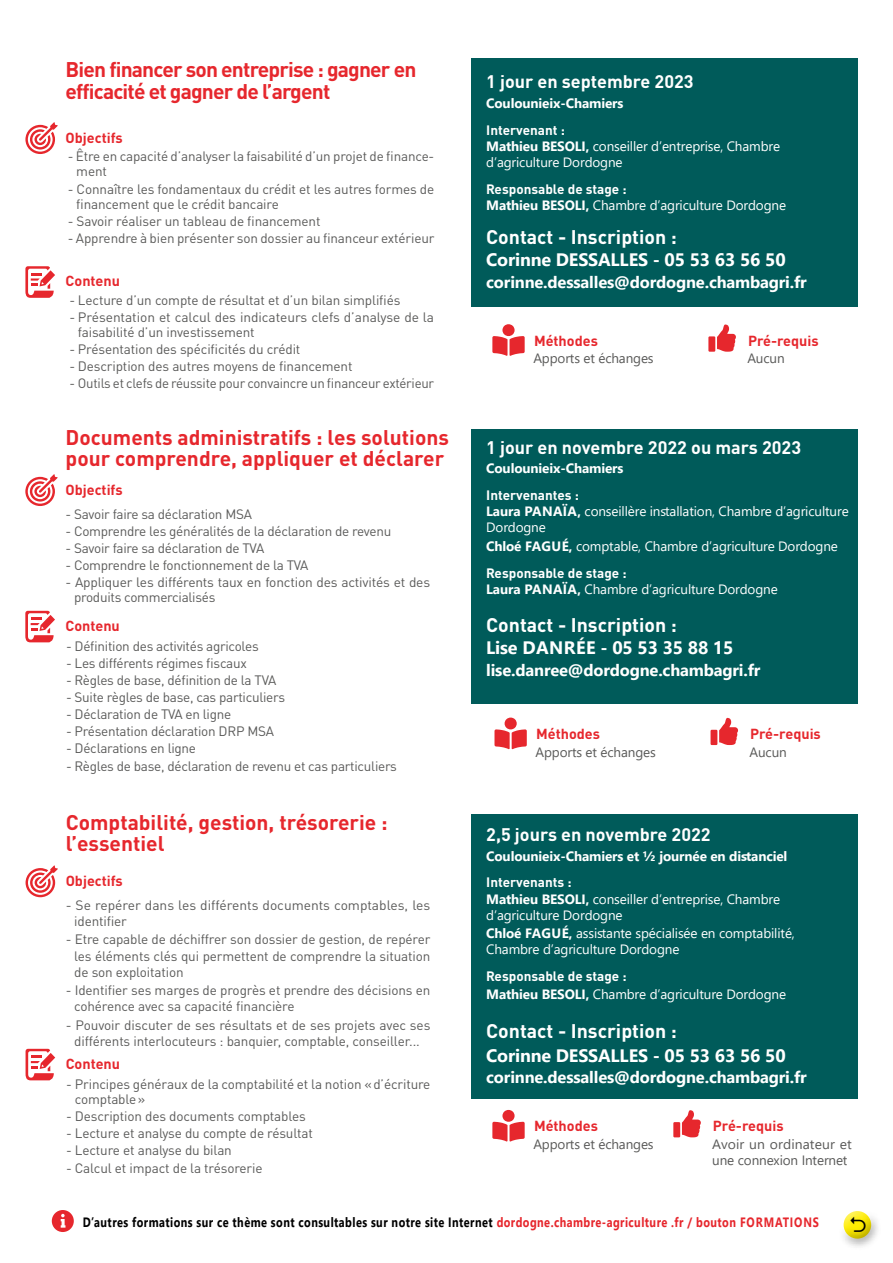
<style>
.page{position:relative;width:893px;height:1263px;background:#fff}
.page>*{position:absolute;margin:0;border:0;box-sizing:border-box;transform-origin:0 0}
.t1{font:700 21px/21px "DINOT";color:#e6272d}
.t2{font:700 21px/22.5px "DINOT";letter-spacing:-.04em;color:#e6272d}
.Texte{font:700 19.5px "DINOT";color:#fff}
.Texte-2{font:700 18px "Segoe UI";letter-spacing:-.01em;color:#fff}
.t3{font:700 18px "DINOT";color:#fff}
.Texte-3{font:700 16.5px "Segoe UI";letter-spacing:-.01em;color:#fff}
.t4{font:700 14.4px "DINOT";color:#e6272d}
.Texte-4{font:13.5px/15px "DINOT";letter-spacing:-.01em;color:#5a5a59}
.Texte-5{font:13.5px/16.2px "Segoe UI";letter-spacing:-.01em;color:#fff}
.t5{font:700 13.5px "Segoe UI";letter-spacing:.04em;color:#000;scale:.81 1}
.Texte-6{font:13.5px/16.2px "Segoe UI";letter-spacing:-.01em;color:#5a5a59}
.Texte-7{font:700 13.5px "DINOT";color:#fff}
.Texte-8{font:700 13.5px "Segoe UI";letter-spacing:-.01em;color:#fff}
.s1{font-weight:700}
.s2{color:#e6272d}
</style>
<div class="page">
<div style="left:471px;top:58px;width:387px;height:249px;background:#005b5a"></div>
<div style="left:471px;top:429px;width:387px;height:275px;background:#005b5a"></div>
<div style="left:471px;top:814px;width:387px;height:285px;background:#005b5a"></div>
<svg style="left:25px;top:122px;width:33px;height:32px"></svg>
<svg style="left:25px;top:266px;width:30px;height:32px"></svg>
<svg style="left:25px;top:474px;width:33px;height:32px"></svg>
<svg style="left:25px;top:611px;width:30px;height:31px"></svg>
<svg style="left:26px;top:865px;width:32px;height:32px"></svg>
<svg style="left:26px;top:1049px;width:29px;height:31px"></svg>
<svg style="left:492px;top:324px;width:33px;height:32px"></svg>
<svg style="left:494px;top:717px;width:33px;height:32px"></svg>
<svg style="left:708px;top:324px;width:28px;height:28px"></svg>
<svg style="left:711px;top:718px;width:27px;height:27px"></svg>
<svg style="left:492px;top:1110px;width:33px;height:31px"></svg>
<svg style="left:673px;top:1110px;width:28px;height:27px"></svg>
<svg style="left:52px;top:1210px;width:22px;height:22px"></svg>
<div style="left:836px;top:1209px;width:48px;height:42px;background:#000;opacity:.43"></div>
<svg style="left:850px;top:1216px;width:16px;height:16px"></svg>
<p class="t2" style="left:66px;top:57px;width:352px">Bien financer son entreprise : gagner en efficacité et gagner de l’argent</p>
<p class="t4" style="left:66px;top:128px;width:59px">Objectifs</p>
<p class="Texte-4" style="left:76px;top:149px;width:360px;text-indent:-9px">- Être en capacité d’analyser la faisabilité d’un projet de finance&shy;ment</p>
<p class="Texte-4" style="left:76px;top:181px;width:360px;text-indent:-9px">- Connaître les fondamentaux du crédit et les autres formes de financement que le crédit bancaire</p>
<p class="Texte-4" style="left:68px;top:213px;width:254px">- Savoir réaliser un tableau de financement</p>
<p class="Texte-4" style="left:68px;top:230px;width:368px">- Apprendre à bien présenter son dossier au financeur extérieur</p>
<p class="t4" style="left:66px;top:272px;width:56px">Contenu</p>
<p class="Texte-4" style="left:69px;top:292px;width:333px">- Lecture d’un compte de résultat et d’un bilan simplifiés</p>
<p class="Texte-4" style="left:78px;top:309px;width:358px;text-indent:-9px">- Présentation et calcul des indicateurs clefs d’analyse de la faisabilité d’un investissement</p>
<p class="Texte-4" style="left:69px;top:341px;width:233px">- Présentation des spécificités du crédit</p>
<p class="Texte-4" style="left:69px;top:359px;width:285px">- Description des autres moyens de financement</p>
<p class="Texte-4" style="left:69px;top:376px;width:366px">- Outils et clefs de réussite pour convaincre un financeur extérieur</p>
<p class="t1" style="left:66px;top:426px;width:385px">Documents administratifs : les solutions pour comprendre, appliquer et déclarer</p>
<p class="t4" style="left:66px;top:480px;width:59px">Objectifs</p>
<p class="Texte-4" style="left:66px;top:506px;width:188px">- Savoir faire sa déclaration MSA</p>
<p class="Texte-4" style="left:66px;top:523px;width:327px">- Comprendre les généralités de la déclaration de revenu</p>
<p class="Texte-4" style="left:66px;top:540px;width:200px">- Savoir faire sa déclaration de TVA</p>
<p class="Texte-4" style="left:66px;top:557px;width:244px">- Comprendre le fonctionnement de la TVA</p>
<p class="Texte-4" style="left:74px;top:574px;width:358px;text-indent:-9px">- Appliquer les différents taux en fonction des activités et des produits commercialisés</p>
<p class="t4" style="left:66px;top:616px;width:56px">Contenu</p>
<p class="Texte-4" style="left:66px;top:638px;width:194px">- Définition des activités agricoles</p>
<p class="Texte-4" style="left:66px;top:655px;width:182px">- Les différents régimes fiscaux</p>
<p class="Texte-4" style="left:66px;top:672px;width:212px">- Règles de base, définition de la TVA</p>
<p class="Texte-4" style="left:66px;top:689px;width:220px">- Suite règles de base, cas particuliers</p>
<p class="Texte-4" style="left:66px;top:706px;width:167px">- Déclaration de TVA en ligne</p>
<p class="Texte-4" style="left:66px;top:724px;width:209px">- Présentation déclaration DRP MSA</p>
<p class="Texte-4" style="left:66px;top:741px;width:131px">- Déclarations en ligne</p>
<p class="Texte-4" style="left:66px;top:758px;width:332px">- Règles de base, déclaration de revenu et cas particuliers</p>
<p class="t1" style="left:66px;top:812px;width:323px">Comptabilité, gestion, trésorerie : l’essentiel</p>
<p class="t4" style="left:66px;top:872px;width:59px">Objectifs</p>
<p class="Texte-4" style="left:74px;top:896px;width:358px;line-height:16.2px;text-indent:-9px">- Se repérer dans les différents documents comptables, les identifier</p>
<p class="Texte-4" style="left:74px;top:931px;width:358px;line-height:16.2px;text-align:justify;text-indent:-9px">- Etre capable de déchiffrer son dossier de gestion, de repérer les éléments clés qui permettent de comprendre la situation de son exploitation</p>
<p class="Texte-4" style="left:74px;top:982px;width:358px;line-height:16.2px;text-indent:-9px">- Identifier ses marges de progrès et prendre des décisions en cohérence avec sa capacité financière</p>
<p class="Texte-4" style="left:66px;top:1016px;width:366px;line-height:16.2px;text-align:center">- Pouvoir discuter de ses résultats et de ses projets avec ses différents interlocuteurs : banquier, comptable, conseiller...</p>
<p class="t4" style="left:66px;top:1054px;width:56px">Contenu</p>
<p class="Texte-4" style="left:75px;top:1076px;width:357px;text-indent:-9px">- Principes généraux de la comptabilité et la notion «d’écriture comptable»</p>
<p class="Texte-4" style="left:66px;top:1108px;width:241px">- Description des documents comptables</p>
<p class="Texte-4" style="left:66px;top:1125px;width:248px">- Lecture et analyse du compte de résultat</p>
<p class="Texte-4" style="left:66px;top:1142px;width:167px">- Lecture et analyse du bilan</p>
<p class="Texte-4" style="left:66px;top:1161px;width:198px">- Calcul et impact de la trésorerie</p>
<p class="t3" style="left:486px;top:70px;width:209px">1 jour en septembre 2023</p>
<p class="Texte-8" style="left:486px;top:90px;width:139px">Coulounieix-Chamiers</p>
<p class="Texte-7" style="left:486px;top:121px;width:80px">Intervenant :</p>
<p class="Texte-5" style="left:486px;top:137px;width:295px"><span class="s1">Mathieu BESOLI,</span> conseiller d’entreprise, Chambre d’agriculture Dordogne</p>
<p class="Texte-7" style="left:486px;top:180px;width:142px">Responsable de stage :</p>
<p class="Texte-5" style="left:486px;top:196px;width:301px"><span class="s1">Mathieu BESOLI,</span> Chambre d’agriculture Dordogne</p>
<p class="Texte" style="left:486px;top:224px;width:192px">Contact - Inscription :</p>
<p class="Texte-2" style="left:486px;top:242px;width:301px">Corinne DESSALLES - 05 53 63 56 50</p>
<p class="Texte-3" style="left:486px;top:266px;width:322px">corinne.dessalles@dordogne.chambagri.fr</p>
<p class="t4" style="left:534px;top:331px;width:65px">Méthodes</p>
<p class="Texte-6" style="left:533px;top:349px;width:122px">Apports et échanges</p>
<p class="t4" style="left:748px;top:331px;width:72px">Pré-requis</p>
<p class="Texte-6" style="left:747px;top:349px;width:39px">Aucun</p>
<p class="t3" style="left:486px;top:435px;width:316px">1 jour en novembre 2022 ou mars 2023</p>
<p class="Texte-8" style="left:486px;top:456px;width:139px">Coulounieix-Chamiers</p>
<p class="Texte-7" style="left:486px;top:486px;width:94px">Intervenantes :</p>
<p class="Texte-5" style="left:486px;top:502px;width:364px"><span class="s1">Laura PANAÏA,</span> conseillère installation, Chambre d’agriculture<br>Dordogne</p>
<p class="Texte-5" style="left:486px;top:537px;width:353px"><span class="s1">Chloé FAGUÉ,</span> comptable, Chambre d’agriculture Dordogne</p>
<p class="Texte-7" style="left:486px;top:564px;width:142px">Responsable de stage :</p>
<p class="Texte-5" style="left:486px;top:580px;width:293px"><span class="s1">Laura PANAÏA,</span> Chambre d’agriculture Dordogne</p>
<p class="Texte" style="left:486px;top:612px;width:192px">Contact - Inscription :</p>
<p class="Texte-2" style="left:486px;top:630px;width:249px">Lise DANRÉE - 05 53 35 88 15</p>
<p class="Texte-3" style="left:486px;top:654px;width:276px">lise.danree@dordogne.chambagri.fr</p>
<p class="t4" style="left:536px;top:724px;width:65px">Méthodes</p>
<p class="Texte-6" style="left:535px;top:743px;width:122px">Apports et échanges</p>
<p class="t4" style="left:750px;top:724px;width:72px">Pré-requis</p>
<p class="Texte-6" style="left:749px;top:743px;width:39px">Aucun</p>
<p class="t3" style="left:486px;top:823px;width:226px">2,5 jours en novembre 2022</p>
<p class="Texte-8" style="left:486px;top:843px;width:303px">Coulounieix-Chamiers et ½ journée en distanciel</p>
<p class="Texte-7" style="left:486px;top:874px;width:87px">Intervenants :</p>
<p class="Texte-5" style="left:486px;top:889px;width:295px"><span class="s1">Mathieu BESOLI,</span> conseiller d’entreprise, Chambre d’agriculture Dordogne</p>
<p class="Texte-5" style="left:486px;top:924px;width:310px"><span class="s1">Chloé FAGUÉ,</span> assistante spécialisée en comptabilité,<br>Chambre d’agriculture Dordogne</p>
<p class="Texte-7" style="left:486px;top:967px;width:142px">Responsable de stage :</p>
<p class="Texte-5" style="left:486px;top:985px;width:301px"><span class="s1">Mathieu BESOLI,</span> Chambre d’agriculture Dordogne</p>
<p class="Texte" style="left:486px;top:1018px;width:192px">Contact - Inscription :</p>
<p class="Texte-2" style="left:486px;top:1038px;width:301px">Corinne DESSALLES - 05 53 63 56 50</p>
<p class="Texte-3" style="left:486px;top:1062px;width:322px">corinne.dessalles@dordogne.chambagri.fr</p>
<p class="t4" style="left:534px;top:1116px;width:65px">Méthodes</p>
<p class="t4" style="left:713px;top:1116px;width:72px">Pré-requis</p>
<p class="Texte-6" style="left:533px;top:1135px;width:122px">Apports et échanges</p>
<p class="Texte-6" style="left:712px;top:1135px;width:141px">Avoir un ordinateur et une connexion Internet</p>
<p class="t5" style="left:83px;top:1209px;width:910px">D’autres formations sur ce thème sont consultables sur notre site Internet <span class="s2">dordogne.chambre-agriculture .fr / bouton FORMATIONS</span></p>
</div>
